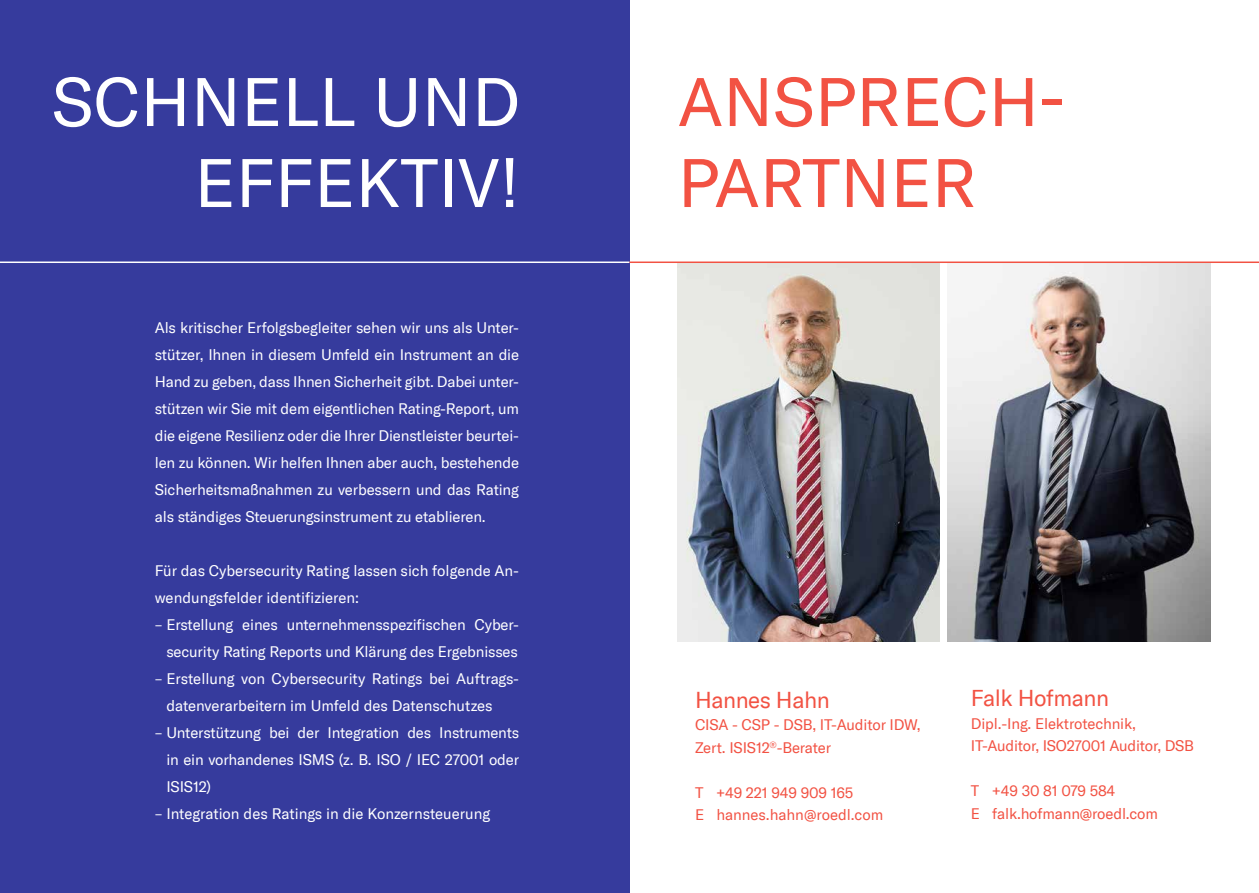
<style>
.page{position:relative;width:1259px;height:893px;background:#fff}
.page>*{position:absolute;margin:0;border:0;box-sizing:border-box;transform-origin:0 0}
.t1{font:67.5px/81px "GT America";color:#fff;text-align:right}
.t2{font:67.5px/81px "GT America";color:#f25243}
.t3{font:22.5px "GT America";letter-spacing:-.02em;color:#f25243}
.t4{font:15px/27px "GT America";letter-spacing:-.01em;color:#fff;text-align:justify}
.t5{font:15px/22.5px "GT America";letter-spacing:-.01em;color:#f25243}
</style>
<div class="page">
<img style="left:677px;top:263px;width:263px;height:378px">
<img style="left:947px;top:263px;width:263px;height:378px">
<div style="left:0;top:0;width:629px;height:893px;background:#363b9d"></div>
<hr style="left:0;top:261px;width:629px;height:2px;background:#fff">
<hr style="left:629px;top:261px;width:630px;height:2px;background:#f25243">
<h1 class="t1" style="left:52px;top:62px;width:469px">SCHNELL UND<br>EFFEKTIV!</h1>
<p class="t4" style="left:155px;top:314px;width:366px">Als kritischer Erfolgsbegleiter sehen wir uns als Unter&shy;stützer, Ihnen in diesem Umfeld ein Instrument an die Hand zu geben, dass Ihnen Sicherheit gibt. Dabei unter&shy;stützen wir Sie mit dem eigentlichen Rating-Report, um die eigene Resilienz oder die Ihrer Dienstleister beurtei&shy;len zu können. Wir helfen Ihnen aber auch, bestehende Sicherheitsmaßnahmen zu verbessern und das Rating als ständiges Steuerungsinstrument zu etablieren.</p>
<p class="t4" style="left:155px;top:557px;width:366px">Für das Cybersecurity Rating lassen sich folgende An&shy;wendungsfelder identifizieren:</p>
<p class="t4" style="left:155px;top:611px;width:366px;text-align:right">– Erstellung eines unternehmensspezifischen Cyber&shy;security Rating Reports und Klärung des Ergebnisses</p>
<p class="t4" style="left:166px;top:665px;width:354px;text-indent:-12px">– Erstellung von Cybersecurity Ratings bei Auftrags&shy;datenverarbeitern im Umfeld des Datenschutzes</p>
<p class="t4" style="left:166px;top:719px;width:354px;text-indent:-12px">– Unterstützung bei der Integration des Instruments in ein vorhandenes ISMS (z. B. ISO / IEC 27001 oder ISIS12)</p>
<p class="t4" style="left:155px;top:800px;width:337px">– Integration des Ratings in die Konzernsteuerung</p>
<h1 class="t2" style="left:677px;top:62px;width:389px">ANSPRECH-<br>PARTNER</h1>
<h2 class="t3" style="left:695px;top:687px;width:136px">Hannes Hahn</h2>
<p class="t5" style="left:695px;top:714px;width:227px">CISA - CSP - DSB, IT-Auditor IDW,<br>Zert. ISIS12<sup>®</sup>-Berater</p>
<p class="t5" style="left:695px;top:781px;width:190px">T +49 221 949 909 165<br>E hannes.hahn@roedl.com</p>
<h2 class="t3" style="left:971px;top:685px;width:140px">Falk Hofmann</h2>
<p class="t5" style="left:971px;top:712px;width:225px">Dipl.-Ing. Elektrotechnik,<br>IT-Auditor, ISO27001 Auditor, DSB</p>
<p class="t5" style="left:971px;top:780px;width:189px">T +49 30 81 079 584<br>E falk.hofmann@roedl.com</p>
</div>
